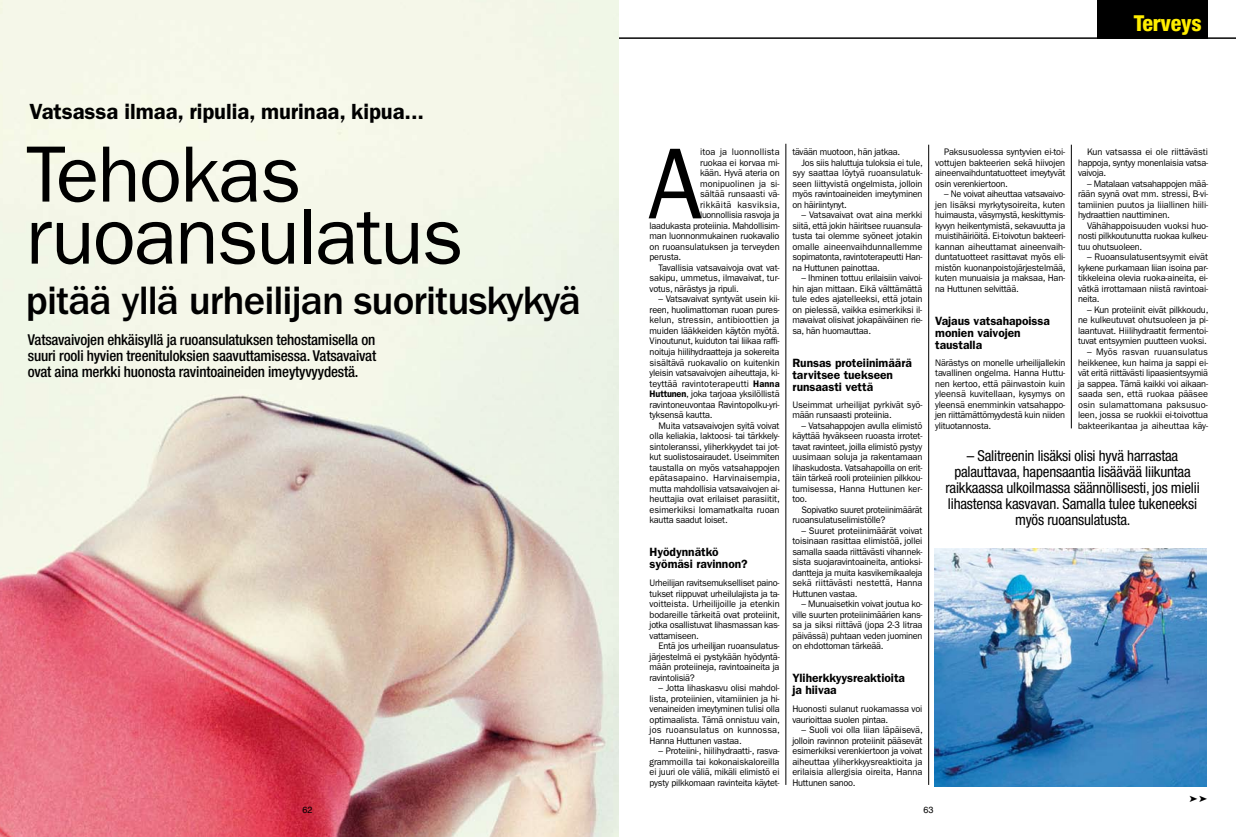
<style>
.page{position:relative;width:1236px;height:837px;background:#fff}
.page>*{position:absolute;margin:0;border:0;box-sizing:border-box;transform-origin:0 0}
.t1{font:101.3px "ITC Franklin Gothic Std";color:#000;scale:.96 1}
.t2{font:80px/62px "ITC Franklin Gothic Std";letter-spacing:-.025em;color:#000}
.t3{font:500 41px "ITC Franklin Gothic Std";letter-spacing:-.025em;color:#000}
.t4{font:600 22px "ITC Franklin Gothic Std";letter-spacing:-.005em;color:#000}
.t5{font:800 condensed 22px "Helvetica Neue LT Std";letter-spacing:-.015em;color:#ffed00}
.t6{font:condensed 15px/16px "Helvetica Neue LT Std";letter-spacing:-.01em;color:#000;text-align:center}
.t7{font:500 condensed 15px/16px "Helvetica Neue LT Std";letter-spacing:-.01em;color:#000;text-align:justify}
.t8{font:600 12px/12px "ITC Franklin Gothic Std";letter-spacing:-.005em;color:#000}
.t9{font:9.5px/10.5px "ITC Franklin Gothic Std";letter-spacing:-.025em;color:#000;text-align:justify}
.t10{font:9.5px/10.5px "ITC Franklin Gothic Std";letter-spacing:-.025em;color:#000;text-align:justify;scale:.96 1}
.t11{font:9.5px/10.5px "ITC Franklin Gothic Std";letter-spacing:-.025em;color:#000;scale:.95 1}
.t12{font:9.5px/10.5px "ITC Franklin Gothic Std";letter-spacing:-.005em;color:#000}
.t13{font:9.5px "ITC Franklin Gothic Std";letter-spacing:.015em;color:#000}
.t14{font:9.5px "ITC Franklin Gothic Std";letter-spacing:.03em;color:#000}
.t15{font:9.5px "ITC Franklin Gothic Std";letter-spacing:.01em;color:#000}
.t16{font:9px "Helvetica LT Std";color:#000}
.s1{font-weight:600}
</style>
<div class="page">
<div style="left:1097px;top:0;width:111px;height:38px;background:#000"></div>
<hr style="left:786px;top:144px;width:1px;height:640px;background:#000">
<hr style="left:928px;top:145px;width:1px;height:639px;background:#000">
<hr style="left:1071px;top:145px;width:1px;height:283px;background:#000">
<hr style="left:0;top:38px;width:1236px;height:1px;background:#000">
<img style="left:0;top:0;width:619px;height:836px">
<img style="left:934px;top:548px;width:272px;height:238px">
<h3 class="t4" style="left:30px;top:98px;width:396px">Vatsassa ilmaa, ripulia, murinaa, kipua...</h3>
<h2 class="t2" style="left:26px;top:144px;width:439px">Tehokas ruoansulatus</h2>
<h3 class="t3" style="left:26px;top:277px;width:556px">pitää yllä urheilijan suorituskykyä</h3>
<h3 class="t7" style="left:28px;top:331px;width:350px">Vatsavaivojen ehkäisyllä ja ruoansulatuksen tehostamisella on suuri rooli hyvien treenituloksien saavuttamisessa. Vatsavaivat ovat aina merkki huonosta ravintoaineiden imeytyvyydestä.</h3>
<p class="t16" style="left:303px;top:804px;width:11px">62</p>
<h3 class="t5" style="left:1134px;top:10px;width:69px">Terveys</h3>
<h1 class="t1" style="left:648px;top:126px;width:58px">A</h1>
<p class="t13" style="left:700px;top:146px;width:81px">itoa ja luonnollista</p>
<p class="t9" style="left:700px;top:157px;width:81px">ruokaa ei korvaa mi-</p>
<p class="t9" style="left:700px;top:168px;width:81px">kään. Hyvä ateria on</p>
<p class="t15" style="left:700px;top:178px;width:81px">monipuolinen ja si-</p>
<p class="t12" style="left:700px;top:189px;width:81px">sältää runsaasti vä-</p>
<p class="t14" style="left:700px;top:199px;width:81px">rikkäitä kasviksia,</p>
<p class="t11" style="left:700px;top:210px;width:85px">luonnollisia rasvoja ja</p>
<p class="t11" style="left:650px;top:220px;width:138px">laadukasta proteiinia. Mahdollisim-</p>
<p class="t9" style="left:650px;top:231px;width:131px">man luonnonmukainen ruokavalio</p>
<p class="t9" style="left:650px;top:241px;width:132px">on ruoansulatuksen ja terveyden</p>
<p class="t10" style="left:650px;top:252px;width:35px">perusta.</p>
<p class="t9" style="left:659px;top:262px;width:123px">Tavallisia vatsavaivoja ovat vat-</p>
<p class="t9" style="left:650px;top:273px;width:131px">sakipu, ummetus, ilmavaivat, tur-</p>
<p class="t10" style="left:650px;top:283px;width:95px">votus, närästys ja ripuli.</p>
<p class="t9" style="left:650px;top:294px;width:132px;text-indent:9px">– Vatsavaivat syntyvät usein kii&shy;reen, huolimattoman ruoan pures&shy;kelun, stressin, antibioottien ja muiden lääkkeiden käytön myötä.<br>Vinoutunut, kuiduton tai liikaa raffi&shy;noituja hiilihydraatteja ja sokereita sisältävä ruokavalio on kuitenkin yleisin vatsavaivojen aiheuttaja, ki&shy;teyttää ravintoterapeutti <span class="s1">Hanna Huttunen</span>, joka tarjoaa yksilöllistä ravintoneuvontaa Ravintopolku-yri&shy;tyksensä kautta.</p>
<p class="t9" style="left:650px;top:420px;width:132px;text-indent:9px">Muita vatsavaivojen syitä voivat olla keliakia, laktoosi- tai tärkkely&shy;sintoleranssi, yliherkkyydet tai jot&shy;kut suolistosairaudet. Useimmiten taustalla on myös vatsahappojen epätasapaino. Harvinaisempia, mutta mahdollisia vatsavaivojen ai&shy;heuttajia ovat erilaiset parasiitit, esimerkiksi lomamatkalta ruoan kautta saadut loiset.</p>
<p class="t8" style="left:650px;top:546px;width:100px">Hyödynnätkö syömäsi ravinnon?</p>
<p class="t10" style="left:650px;top:577px;width:137px">Urheilijan ravitsemukselliset paino&shy;tukset riippuvat urheilulajista ja ta&shy;voitteista. Urheilijoille ja etenkin bodareille tärkeitä ovat proteiinit, jotka osallistuvat lihasmassan kas&shy;vattamiseen.</p>
<p class="t10" style="left:650px;top:640px;width:137px;text-indent:9px">Entä jos urheilijan ruoansulatus&shy;järjestelmä ei pystykään hyödyntä&shy;mään proteiineja, ravintoaineita ja ravintolisiä?</p>
<p class="t9" style="left:650px;top:682px;width:132px;text-indent:9px">– Jotta lihaskasvu olisi mahdol&shy;lista, proteiinien, vitamiinien ja hi&shy;venaineiden imeytyminen tulisi olla optimaalista. Tämä onnistuu vain, jos ruoansulatus on kunnossa, Hanna Huttunen vastaa.</p>
<p class="t9" style="left:650px;top:745px;width:132px;text-indent:9px">– Proteiini-, hiilihydraatti-, rasva&shy;grammoilla tai kokonaiskaloreilla ei juuri ole väliä, mikäli elimistö ei pysty pilkkomaan ravinteita käytet-</p>
<p class="t10" style="left:792px;top:147px;width:114px">tävään muotoon, hän jatkaa.</p>
<p class="t11" style="left:801px;top:157px;width:129px">Jos siis haluttuja tuloksia ei tule,</p>
<p class="t12" style="left:792px;top:168px;width:131px">syy saattaa löytyä ruoansulatuk-</p>
<p class="t9" style="left:792px;top:178px;width:132px">seen liittyvistä ongelmista, jolloin</p>
<p class="t10" style="left:792px;top:189px;width:137px">myös ravintoaineiden imeytyminen</p>
<p class="t10" style="left:792px;top:199px;width:58px">on häiriintynyt.</p>
<p class="t9" style="left:792px;top:210px;width:132px;text-indent:9px">– Vatsavaivat ovat aina merkki siitä, että jokin häiritsee ruuansula&shy;tusta tai olemme syöneet jotakin omalle aineenvaihdunnallemme sopimatonta, ravintoterapeutti Han&shy;na Huttunen painottaa.</p>
<p class="t10" style="left:792px;top:273px;width:137px;text-indent:9px">– Ihminen tottuu erilaisiin vaivoi&shy;hin ajan mittaan. Eikä välttämättä tule edes ajatelleeksi, että jotain on pielessä, vaikka esimerkiksi il&shy;mavaivat olisivat jokapäiväinen rie&shy;sa, hän huomauttaa.</p>
<p class="t8" style="left:792px;top:357px;width:121px">Runsas proteiinimäärä tarvitsee tuekseen runsaasti vettä</p>
<p class="t12" style="left:792px;top:399px;width:132px">Useimmat urheilijat pyrkivät syö&shy;mään runsaasti proteiinia.</p>
<p class="t10" style="left:792px;top:420px;width:137px;text-indent:9px">– Vatsahappojen avulla elimistö käyttää hyväkseen ruoasta irrotet&shy;tavat ravinteet, joilla elimistö pystyy uusimaan soluja ja rakentamaan lihaskudosta. Vatsahapoilla on erit&shy;täin tärkeä rooli proteiinien pilkkou&shy;tumisessa, Hanna Huttunen ker&shy;too.</p>
<p class="t11" style="left:792px;top:504px;width:138px;text-indent:9px">Sopivatko suuret proteiinimäärät ruoansulatuselimistölle?</p>
<p class="t9" style="left:792px;top:525px;width:132px;text-indent:9px">– Suuret proteiinimäärät voivat toisinaan rasittaa elimistöä, jollei samalla saada riittävästi vihannek&shy;sista suojaravintoaineita, antioksi&shy;dantteja ja muita kasvikemikaaleja sekä riittävästi nestettä, Hanna Huttunen vastaa.</p>
<p class="t10" style="left:792px;top:598px;width:137px;text-indent:9px">– Munuaisetkin voivat joutua ko&shy;ville suurten proteiinimäärien kans&shy;sa ja siksi riittävä (jopa 2-3 litraa päivässä) puhtaan veden juominen on ehdottoman tärkeää.</p>
<p class="t8" style="left:792px;top:672px;width:114px">Yliherkkyysreaktioita ja hiivaa</p>
<p class="t9" style="left:792px;top:703px;width:131px">Huonosti sulanut ruokamassa voi vaurioittaa suolen pintaa.</p>
<p class="t9" style="left:792px;top:724px;width:132px;text-indent:9px">– Suoli voi olla liian läpäisevä, jolloin ravinnon proteiinit pääsevät esimerkiksi verenkiertoon ja voivat aiheuttaa yliherkkyysreaktioita ja erilaisia allergisia oireita, Hanna Huttunen sanoo.</p>
<p class="t9" style="left:935px;top:147px;width:132px;text-indent:9px">Paksusuolessa syntyvien ei-toi&shy;vottujen bakteerien sekä hiivojen aineenvaihduntatuotteet imeytyvät osin verenkiertoon.</p>
<p class="t11" style="left:935px;top:189px;width:139px;text-align:justify;text-indent:9px">– Ne voivat aiheuttaa vatsavaivo&shy;jen lisäksi myrkytysoireita, kuten huimausta, väsymystä, keskittymis&shy;kyvyn heikentymistä, sekavuutta ja muistihäiriöitä. Ei-toivotun bakteeri&shy;kannan aiheuttamat aineenvaih&shy;duntatuotteet rasittavat myös eli&shy;mistön kuonanpoistojärjestelmää, kuten munuaisia ja maksaa, Han&shy;na Huttunen selvittää.</p>
<p class="t8" style="left:935px;top:315px;width:116px">Vajaus vatsahapoissa monien vaivojen taustalla</p>
<p class="t10" style="left:935px;top:357px;width:137px">Närästys on monelle urheilijallekin tavallinen ongelma. Hanna Huttu&shy;nen kertoo, että päinvastoin kuin yleensä kuvitellaan, kysymys on yleensä enemminkin vatsahappo&shy;jen riittämättömyydestä kuin niiden ylituotannosta.</p>
<p class="t9" style="left:1078px;top:147px;width:132px;text-indent:9px">Kun vatsassa ei ole riittävästi happoja, syntyy monenlaisia vatsa&shy;vaivoja.</p>
<p class="t10" style="left:1078px;top:178px;width:137px;text-indent:9px">– Matalaan vatsahappojen mää&shy;rään syynä ovat mm. stressi, B-vi&shy;tamiinien puutos ja liiallinen hiili&shy;hydraattien nauttiminen.</p>
<p class="t9" style="left:1078px;top:220px;width:132px;text-indent:9px">Vähähappoisuuden vuoksi huo&shy;nosti pilkkoutunutta ruokaa kulkeu&shy;tuu ohutsuoleen.</p>
<p class="t9" style="left:1078px;top:252px;width:132px;text-indent:9px">– Ruoansulatusentsyymit eivät kykene purkamaan liian isoina par&shy;tikkeleina olevia ruoka-aineita, ei&shy;vätkä irrottamaan niistä ravintoai&shy;neita.</p>
<p class="t9" style="left:1078px;top:304px;width:132px;text-indent:9px">– Kun proteiinit eivät pilkkoudu, ne kulkeutuvat ohutsuoleen ja pi&shy;laantuvat. Hiilihydraatit fermentoi&shy;tuvat entsyymien puutteen vuoksi.</p>
<p class="t9" style="left:1078px;top:346px;width:132px;text-indent:9px">– Myös rasvan ruuansulatus heikkenee, kun haima ja sappi ei&shy;vät eritä riittävästi lipaasientsyymiä ja sappea. Tämä kaikki voi aikaan&shy;saada sen, että ruokaa pääsee osin sulamattomana paksusuo&shy;leen, jossa se ruokkii ei-toivottua bakteerikantaa ja aiheuttaa käy-</p>
<h3 class="t6" style="left:945px;top:447px;width:256px">– Salitreenin lisäksi olisi hyvä harrastaa palauttavaa, hapensaantia lisäävää liikuntaa raikkaassa ulkoilmassa säännöllisesti, jos mielii lihastensa kasvavan. Samalla tulee tukeneeksi myös ruoansulatusta.</h3>
<p class="t16" style="left:923px;top:804px;width:11px">63</p>
</div>
